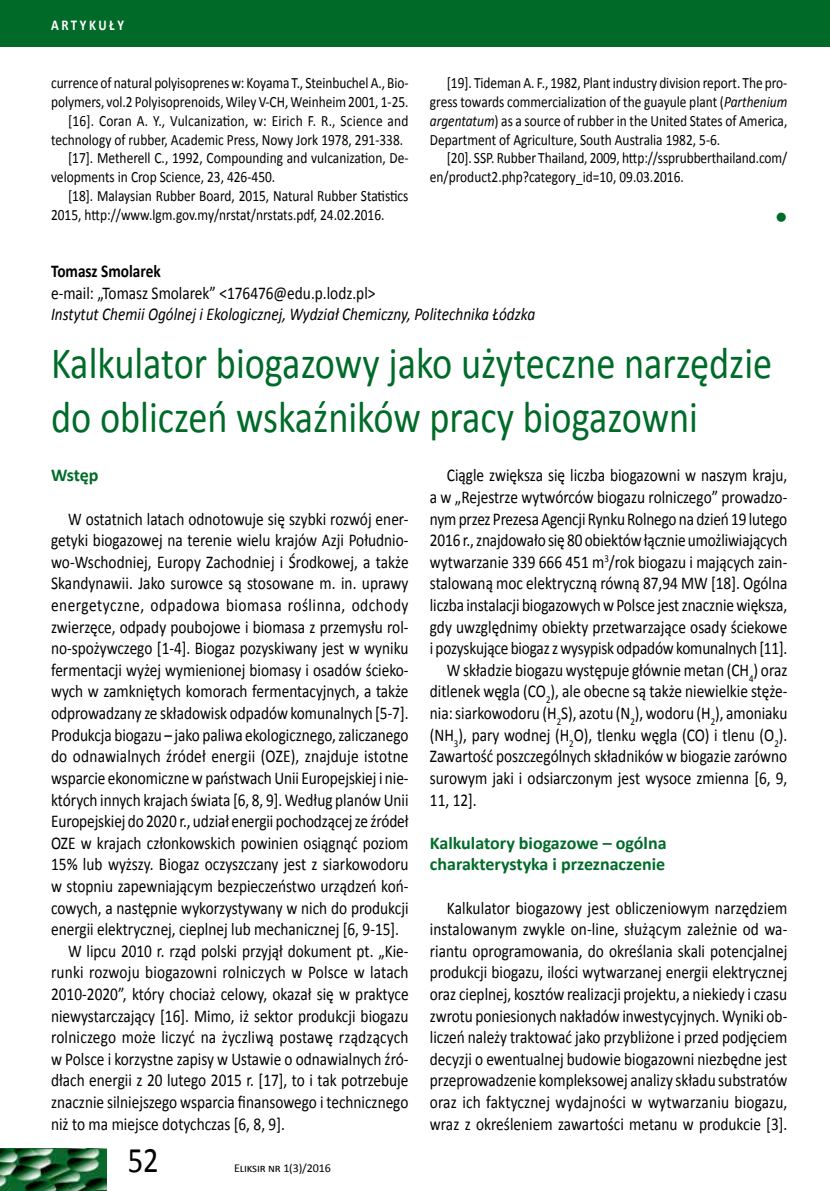
<style>
.page{position:relative;width:830px;height:1191px;background:#fff}
.page>*{position:absolute;margin:0;border:0;box-sizing:border-box;transform-origin:0 0}
.t1{font:45px/54px "Calibri";color:#006b29;scale:.85 1}
.t2{font:36px "Calibri";color:#000;scale:.85 1}
.t3{font:18px/21.6px "Calibri";color:#000;text-align:justify;scale:.85 1}
.t4{font:italic 18px "Calibri";color:#000;scale:.85 1}
.t5{font:700 18px/21.6px "Calibri";color:#006b29}
.t6{font:18px "Calibri";letter-spacing:.035em;color:#000;scale:.85 1}
.t7{font:700 18px "Calibri";color:#000;scale:.85 1}
.t8{font:15.75px/18.8px "Calibri";color:#000;text-align:justify;scale:.85 1}
.t9{font:15.75px "Wingdings";color:#006b29}
.t10{font:700 15px "Calibri";letter-spacing:.2em;color:#fff;scale:.85 1}
.t11{font:12px "Calibri";letter-spacing:-.01em;color:#000}
.s1{font-style:italic}
</style>
<div class="page">
<div style="left:0;top:0;width:829px;height:47px;background:#006b29"></div>
<img style="left:0;top:1148px;width:107px;height:43px">
<p class="t10" style="left:51px;top:16px;width:87px">ARTYKUŁY</p>
<p class="t8" style="left:51px;top:74px;width:422px">currence of natural polyisoprenes w: Koyama T., Steinbuchel A., Bio-</p>
<p class="t8" style="left:51px;top:93px;width:422px">polymers, vol.2 Polyisoprenoids, Wiley V-CH, Weinheim 2001, 1-25.</p>
<p class="t8" style="left:68px;top:111px;width:402px">[16]. Coran A. Y., Vulcanization, w: Eirich F. R., Science and</p>
<p class="t8" style="left:51px;top:130px;width:415px">technology of rubber, Academic Press, Nowy Jork 1978, 291-338.</p>
<p class="t8" style="left:68px;top:149px;width:402px">[17]. Metherell C., 1992, Compounding and vulcanization, De-</p>
<p class="t8" style="left:51px;top:168px;width:265px">velopments in Crop Science, 23, 426-450.</p>
<p class="t8" style="left:68px;top:186px;width:402px">[18]. Malaysian Rubber Board, 2015, Natural Rubber Statistics</p>
<p class="t8" style="left:51px;top:205px;width:393px">2015, http://www.lgm.gov.my/nrstat/nrstats.pdf, 24.02.2016.</p>
<p class="t8" style="left:429px;top:74px;width:422px;text-indent:17px">[19]. Tideman A. F., 1982, Plant industry division report. The pro&shy;gress towards commercialization of the guayule plant (<span class="s1">Parthenium argentatum</span>) as a source of rubber in the United States of America, Department of Agriculture, South Australia 1982, 5-6.</p>
<p class="t8" style="left:429px;top:149px;width:422px;text-indent:17px">[20]. SSP. Rubber Thailand, 2009, http://ssprubberthailand.com/ en/product2.php?category_id=10, 09.03.2016.</p>
<p class="t9" style="left:775px;top:208px;width:13px">●</p>
<p class="t7" style="left:51px;top:260px;width:130px">Tomasz Smolarek</p>
<p class="t3" style="left:51px;top:282px;width:383px">e-mail: „Tomasz Smolarek” &lt;176476@edu.p.lodz.pl&gt;</p>
<p class="t4" style="left:51px;top:302px;width:571px">Instytut Chemii Ogólnej i Ekologicznej, Wydział Chemiczny, Politechnika Łódzka</p>
<h1 class="t1" style="left:51px;top:336px;width:849px">Kalkulator biogazowy jako użyteczne narzędzie do obliczeń wskaźników pracy biogazowni</h1>
<p class="t3" style="left:446px;top:465px;width:402px">Ciągle zwiększa się liczba biogazowni w naszym kraju,</p>
<p class="t3" style="left:429px;top:486px;width:422px">a w „Rejestrze wytwórców biogazu rolniczego” prowadzo-</p>
<p class="t3" style="left:429px;top:508px;width:422px">nym przez Prezesa Agencji Rynku Rolnego na dzień 19 lutego</p>
<p class="t3" style="left:429px;top:529px;width:422px">2016 r., znajdowało się 80 obiektów łącznie umożliwiających</p>
<p class="t3" style="left:429px;top:551px;width:422px">wytwarzanie 339 666 451 m<sup>3</sup>/rok biogazu i mających zain-</p>
<p class="t3" style="left:429px;top:573px;width:422px">stalowaną moc elektryczną równą 87,94 MW [18]. Ogólna</p>
<p class="t3" style="left:429px;top:594px;width:422px">liczba instalacji biogazowych w Polsce jest znacznie większa,</p>
<p class="t3" style="left:429px;top:616px;width:422px">gdy uwzględnimy obiekty przetwarzające osady ściekowe</p>
<p class="t3" style="left:429px;top:637px;width:422px">i pozyskujące biogaz z wysypisk odpadów komunalnych [11].</p>
<p class="t3" style="left:446px;top:659px;width:402px">W składzie biogazu występuje głównie metan (CH<sub>4</sub>) oraz</p>
<p class="t3" style="left:429px;top:681px;width:422px">ditlenek węgla (CO<sub>2</sub>), ale obecne są także niewielkie stęże-</p>
<p class="t3" style="left:429px;top:702px;width:422px">nia: siarkowodoru (H<sub>2</sub>S), azotu (N<sub>2</sub>), wodoru (H<sub>2</sub>), amoniaku</p>
<p class="t3" style="left:429px;top:724px;width:422px">(NH<sub>3</sub>), pary wodnej (H<sub>2</sub>O), tlenku węgla (CO) i tlenu (O<sub>2</sub>).</p>
<p class="t3" style="left:429px;top:745px;width:422px">Zawartość poszczególnych składników w biogazie zarówno</p>
<p class="t3" style="left:429px;top:767px;width:422px">surowym jaki i odsiarczonym jest wysoce zmienna [6, 9,</p>
<p class="t3" style="left:429px;top:789px;width:57px">11, 12].</p>
<p class="t5" style="left:429px;top:832px;width:238px">Kalkulatory biogazowe – ogólna charakterystyka i przeznaczenie</p>
<p class="t3" style="left:429px;top:897px;width:422px;text-indent:17px">Kalkulator biogazowy jest obliczeniowym narzędziem instalowanym zwykle on-line, służącym zależnie od wa&shy;riantu oprogramowania, do określania skali potencjalnej produkcji biogazu, ilości wytwarzanej energii elektrycznej oraz cieplnej, kosztów realizacji projektu, a niekiedy i czasu zwrotu poniesionych nakładów inwestycyjnych. Wyniki ob&shy;liczeń należy traktować jako przybliżone i przed podjęciem decyzji o ewentualnej budowie biogazowni niezbędne jest przeprowadzenie kompleksowej analizy składu substratów oraz ich faktycznej wydajności w wytwarzaniu biogazu, wraz z określeniem zawartości metanu w produkcie [3].</p>
<p class="t5" style="left:51px;top:464px;width:49px">Wstęp</p>
<p class="t3" style="left:68px;top:508px;width:402px">W ostatnich latach odnotowuje się szybki rozwój ener-</p>
<p class="t3" style="left:51px;top:529px;width:422px">getyki biogazowej na terenie wielu krajów Azji Południo-</p>
<p class="t3" style="left:51px;top:551px;width:422px">wo-Wschodniej, Europy Zachodniej i Środkowej, a także</p>
<p class="t3" style="left:51px;top:573px;width:422px">Skandynawii. Jako surowce są stosowane m. in. uprawy</p>
<p class="t6" style="left:51px;top:593px;width:422px">energetyczne, odpadowa biomasa roślinna, odchody</p>
<p class="t3" style="left:51px;top:616px;width:422px">zwierzęce, odpady poubojowe i biomasa z przemysłu rol-</p>
<p class="t3" style="left:51px;top:637px;width:422px">no-spożywczego [1-4]. Biogaz pozyskiwany jest w wyniku</p>
<p class="t3" style="left:51px;top:659px;width:422px">fermentacji wyżej wymienionej biomasy i osadów ścieko-</p>
<p class="t3" style="left:51px;top:681px;width:422px">wych w zamkniętych komorach fermentacyjnych, a także</p>
<p class="t3" style="left:51px;top:702px;width:422px">odprowadzany ze składowisk odpadów komunalnych [5-7].</p>
<p class="t3" style="left:51px;top:724px;width:422px">Produkcja biogazu – jako paliwa ekologicznego, zaliczanego</p>
<p class="t3" style="left:51px;top:745px;width:422px">do odnawialnych źródeł energii (OZE), znajduje istotne</p>
<p class="t3" style="left:51px;top:767px;width:422px">wsparcie ekonomiczne w państwach Unii Europejskiej i nie-</p>
<p class="t3" style="left:51px;top:789px;width:422px">których innych krajach świata [6, 8, 9]. Według planów Unii</p>
<p class="t3" style="left:51px;top:810px;width:422px">Europejskiej do 2020 r., udział energii pochodzącej ze źródeł</p>
<p class="t3" style="left:51px;top:832px;width:422px">OZE w krajach członkowskich powinien osiągnąć poziom</p>
<p class="t3" style="left:51px;top:853px;width:422px">15% lub wyższy. Biogaz oczyszczany jest z siarkowodoru</p>
<p class="t3" style="left:51px;top:875px;width:422px">w stopniu zapewniającym bezpieczeństwo urządzeń koń-</p>
<p class="t3" style="left:51px;top:897px;width:422px">cowych, a następnie wykorzystywany w nich do produkcji</p>
<p class="t3" style="left:51px;top:918px;width:411px">energii elektrycznej, cieplnej lub mechanicznej [6, 9-15].</p>
<p class="t3" style="left:68px;top:940px;width:402px">W lipcu 2010 r. rząd polski przyjął dokument pt. „Kie-</p>
<p class="t3" style="left:51px;top:961px;width:422px">runki rozwoju biogazowni rolniczych w Polsce w latach</p>
<p class="t3" style="left:51px;top:983px;width:422px">2010-2020”, który chociaż celowy, okazał się w praktyce</p>
<p class="t3" style="left:51px;top:1005px;width:422px">niewystarczający [16]. Mimo, iż sektor produkcji biogazu</p>
<p class="t3" style="left:51px;top:1026px;width:422px">rolniczego może liczyć na życzliwą postawę rządzących</p>
<p class="t3" style="left:51px;top:1048px;width:422px">w Polsce i korzystne zapisy w Ustawie o odnawialnych źró-</p>
<p class="t3" style="left:51px;top:1069px;width:422px">dłach energii z 20 lutego 2015 r. [17], to i tak potrzebuje</p>
<p class="t3" style="left:51px;top:1091px;width:422px">znacznie silniejszego wsparcia finansowego i technicznego</p>
<p class="t3" style="left:51px;top:1113px;width:276px">niż to ma miejsce dotychczas [6, 8, 9].</p>
<h2 class="t2" style="left:128px;top:1137px;width:38px">52</h2>
<p class="t11" style="left:234px;top:1160px;width:98px">Eliksir nr 1(3)/2016</p>
</div>
